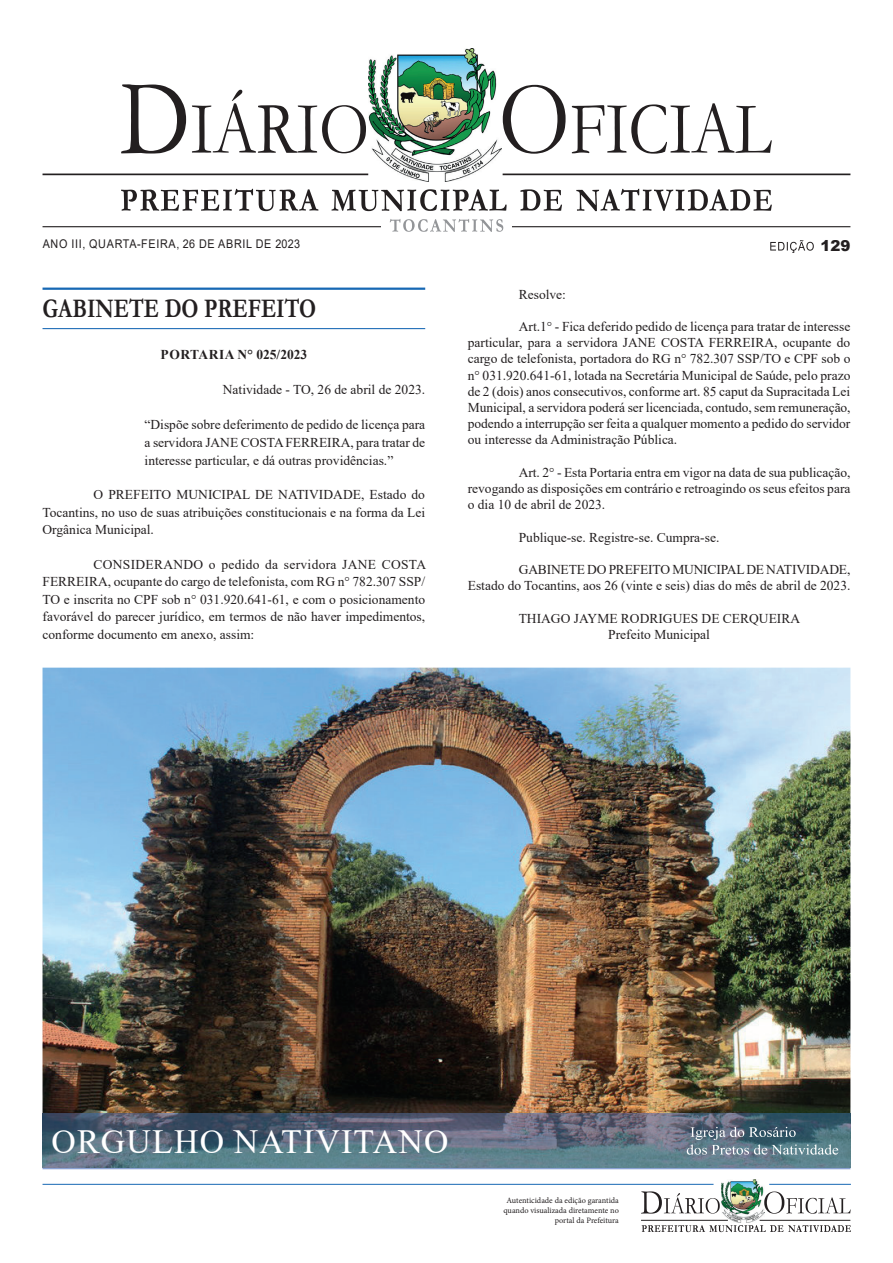
<style>
.page{position:relative;width:893px;height:1263px;background:#fff}
.page>*{position:absolute;margin:0;border:0;box-sizing:border-box;transform-origin:0 0}
.t1{font:33.9px "Times New Roman";letter-spacing:.035em;color:#fff}
.t2{font:700 27px "Garamond";color:#231f20;scale:.8 1}
.t3{font:900 15px "Arial";color:#231f20}
.t4{font:13.5px/16.2px "Times New Roman";color:#231f20;text-align:justify}
.t5{font:700 13.5px "Times New Roman";color:#231f20}
.t6{font:12px "Arial";letter-spacing:.065em;color:#231f20;scale:.9 1}
.t7{font:8.25px/9.9px "Minion Pro";color:#231f20;text-align:right}
</style>
<div class="page">
<hr style="left:512px;top:226px;width:338px;height:1px;background:#231f20">
<hr style="left:43px;top:226px;width:338px;height:1px;background:#231f20">
<hr style="left:43px;top:1184px;width:670px;height:1px;background:#1768b4">
<hr style="left:769px;top:1184px;width:82px;height:1px;background:#1768b4">
<svg style="left:390px;top:219px;width:113px;height:13px"></svg>
<img style="left:369px;top:48px;width:132px;height:134px">
<hr style="left:43px;top:288px;width:382px;height:2px;background:#1768b4">
<hr style="left:43px;top:328px;width:382px;height:1px;background:#1768b4">
<svg style="left:770px;top:240px;width:44px;height:13px"></svg>
<hr style="left:43px;top:174px;width:325px;height:1px;background:#231f20">
<hr style="left:503px;top:174px;width:347px;height:1px;background:#231f20">
<svg style="left:121px;top:189px;width:651px;height:22px"></svg>
<svg style="left:121px;top:84px;width:245px;height:70px"></svg>
<svg style="left:503px;top:85px;width:269px;height:69px"></svg>
<img style="left:721px;top:1180px;width:43px;height:42px">
<hr style="left:641px;top:1220px;width:87px;height:1px;background:#231f20">
<hr style="left:760px;top:1220px;width:90px;height:1px;background:#231f20">
<svg style="left:642px;top:1225px;width:209px;height:7px"></svg>
<svg style="left:641px;top:1191px;width:79px;height:22px"></svg>
<svg style="left:764px;top:1191px;width:87px;height:23px"></svg>
<img style="left:43px;top:668px;width:807px;height:445px">
<img style="left:43px;top:1113px;width:807px;height:55px">
<svg style="left:687px;top:1127px;width:151px;height:28px;background:#68828e"></svg>
<p class="t6" style="left:43px;top:236px;width:288px">ANO III, QUARTA-FEIRA, 26 DE ABRIL DE 2023</p>
<h2 class="t2" style="left:43px;top:290px;width:344px">GABINETE DO PREFEITO</h2>
<p class="t5" style="left:161px;top:345px;width:148px">PORTARIA N° 025/2023</p>
<p class="t4" style="left:223px;top:381px;width:204px">Natividade - TO, 26 de abril de 2023.</p>
<p class="t4" style="left:145px;top:415px;width:282px;line-height:17.7px">“Dispõe sobre deferimento de pedido de licença para a servidora JANE COSTA FERREIRA, para tratar de interesse particular, e dá outras providências.”</p>
<p class="t4" style="left:43px;top:486px;width:384px;line-height:17.4px;text-indent:51px">O PREFEITO MUNICIPAL DE NATIVIDADE, Estado do Tocantins, no uso de suas atribuições constitucionais e na forma da Lei Orgânica Municipal.</p>
<p class="t4" style="left:43px;top:555px;width:385px;line-height:17.4px;text-indent:51px">CONSIDERANDO o pedido da servidora JANE COSTA FERREIRA, ocupante do cargo de telefonista, com RG n° 782.307 SSP/ TO e inscrita no CPF sob n° 031.920.641-61, e com o posicionamento favorável do parecer jurídico, em termos de não haver impedimentos, conforme documento em anexo, assim:</p>
<p class="t3" style="left:820px;top:235px;width:32px">129</p>
<p class="t4" style="left:519px;top:285px;width:49px">Resolve:</p>
<p class="t4" style="left:468px;top:318px;width:384px;text-indent:51px">Art.1° - Fica deferido pedido de licença para tratar de interesse particular, para a servidora JANE COSTA FERREIRA, ocupante do cargo de telefonista, portadora do RG n° 782.307 SSP/TO e CPF sob o n° 031.920.641-61, lotada na Secretária Municipal de Saúde, pelo prazo de 2 (dois) anos consecutivos, conforme art. 85 caput da Supracitada Lei Municipal, a servidora poderá ser licenciada, contudo, sem remuneração, podendo a interrupção ser feita a qualquer momento a pedido do servidor ou interesse da Administração Pública.</p>
<p class="t4" style="left:468px;top:464px;width:384px;text-indent:51px">Art. 2° - Esta Portaria entra em vigor na data de sua publicação, revogando as disposições em contrário e retroagindo os seus efeitos para o dia 10 de abril de 2023.</p>
<p class="t4" style="left:519px;top:528px;width:202px">Publique-se. Registre-se. Cumpra-se.</p>
<p class="t4" style="left:468px;top:561px;width:384px;text-align:right">GABINETE DO PREFEITO MUNICIPAL DE NATIVIDADE,<br>Estado do Tocantins, aos 26 (vinte e seis) dias do mês de abril de 2023.</p>
<p class="t4" style="left:519px;top:610px;width:283px;text-align:center">THIAGO JAYME RODRIGUES DE CERQUEIRA<br>Prefeito Municipal</p>
<h1 class="t1" style="left:52px;top:1118px;width:398px">ORGULHO NATIVITANO</h1>
<p class="t7" style="left:503px;top:1195px;width:117px">Autenticidade da edição garantida quando visualizada diretamente no portal da Prefeitura</p>
</div>
